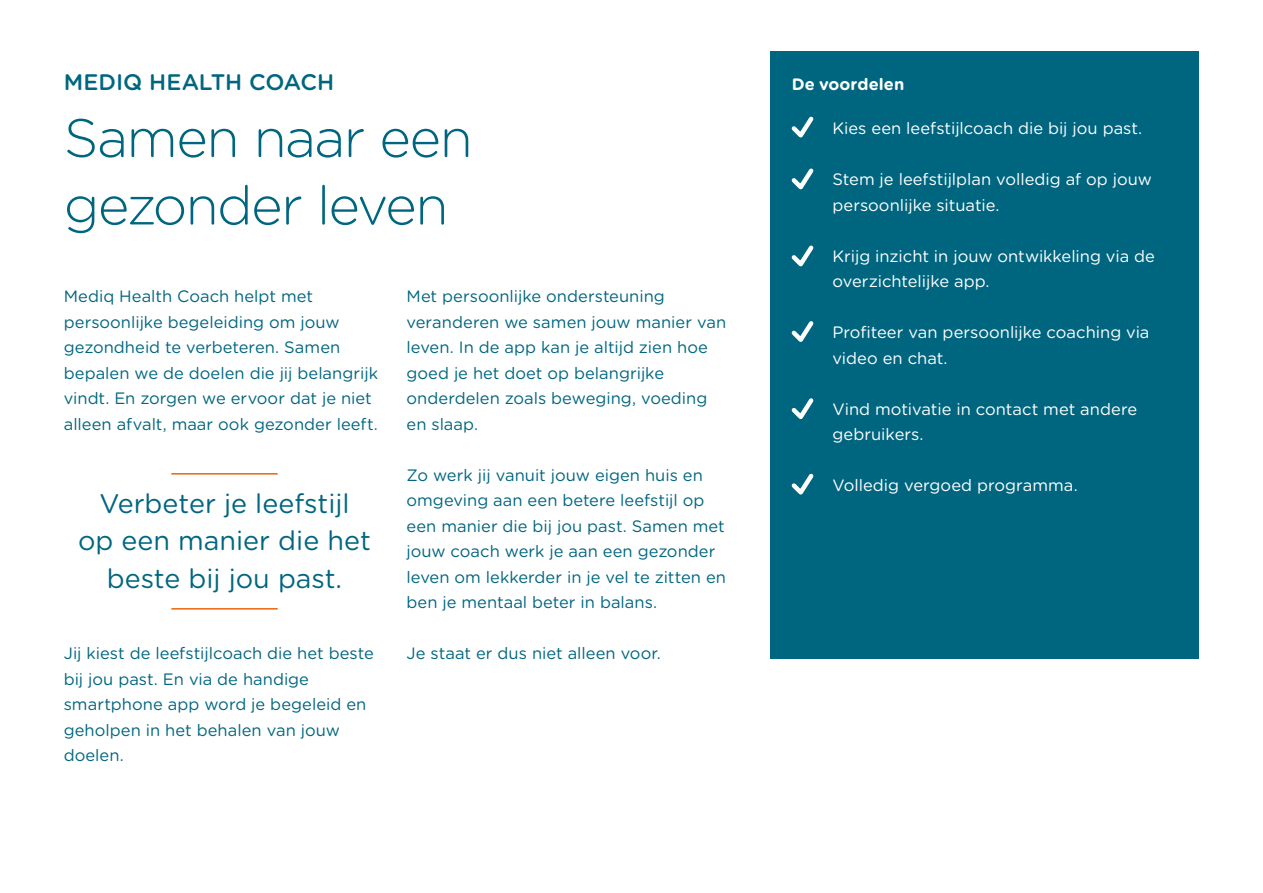
<style>
.page{position:relative;width:1263px;height:893px;background:#fff}
.page>*{position:absolute;margin:0;border:0;box-sizing:border-box;transform-origin:0 0}
.t1{font:300 54px/67.5px "Gotham Rounded";letter-spacing:-.03em;color:#006680}
.t2{font:27px/37.5px "Gotham Rounded";color:#006680;text-align:center}
.t3{font:500 22.5px "Gotham Rounded";color:#006680}
.t4{font:16.5px/25.5px "Gotham Rounded";color:#006680}
.t5{font:16.5px/25.5px "Gotham Rounded";color:#fff}
.t6{font:700 16.5px "Gotham Rounded";letter-spacing:.005em;color:#fff}
</style>
<div class="page">
<div style="left:770px;top:51px;width:429px;height:608px;background:#006680"></div>
<svg style="left:791px;top:473px;width:23px;height:22px"></svg>
<svg style="left:791px;top:321px;width:23px;height:21px"></svg>
<svg style="left:791px;top:168px;width:23px;height:22px"></svg>
<svg style="left:791px;top:245px;width:23px;height:22px"></svg>
<svg style="left:791px;top:116px;width:23px;height:22px"></svg>
<hr style="left:171px;top:473px;width:107px;height:2px;background:#ec6408">
<hr style="left:171px;top:608px;width:107px;height:2px;background:#ec6408">
<svg style="left:791px;top:398px;width:23px;height:22px"></svg>
<h3 class="t3" style="left:64px;top:66px;width:272px">MEDIQ HEALTH COACH</h3>
<h1 class="t1" style="left:64px;top:102px;width:410px">Samen naar een gezonder leven</h1>
<p class="t4" style="left:64px;top:283px;width:316px">Mediq Health Coach helpt met persoonlijke begeleiding om jouw gezondheid te verbeteren. Samen bepalen we de doelen die jij belangrijk vindt. En zorgen we ervoor dat je niet alleen afvalt, maar ook gezonder leeft.</p>
<h2 class="t2" style="left:78px;top:483px;width:294px">Verbeter je leefstijl<br>op een manier die het beste bij jou past.</h2>
<p class="t4" style="left:64px;top:640px;width:312px">Jij kiest de leefstijlcoach die het beste bij jou past. En via de handige smartphone app word je begeleid en geholpen in het behalen van jouw doelen.</p>
<p class="t4" style="left:406px;top:283px;width:321px">Met persoonlijke ondersteuning veranderen we samen jouw manier van leven. In de app kan je altijd zien hoe goed je het doet op belangrijke onderdelen zoals beweging, voeding en slaap.</p>
<p class="t4" style="left:406px;top:461px;width:321px">Zo werk jij vanuit jouw eigen huis en omgeving aan een betere leefstijl op een manier die bij jou past. Samen met jouw coach werk je aan een gezonder leven om lekkerder in je vel te zitten en ben je mentaal beter in balans.</p>
<p class="t4" style="left:406px;top:640px;width:256px">Je staat er dus niet alleen voor.</p>
<p class="t6" style="left:792px;top:72px;width:114px">De voordelen</p>
<p class="t5" style="left:832px;top:115px;width:311px">Kies een leefstijlcoach die bij jou past.</p>
<p class="t5" style="left:832px;top:166px;width:321px">Stem je leefstijlplan volledig af op jouw persoonlijke situatie.</p>
<p class="t5" style="left:832px;top:243px;width:324px">Krijg inzicht in jouw ontwikkeling via de overzichtelijke app.</p>
<p class="t5" style="left:832px;top:319px;width:318px">Profiteer van persoonlijke coaching via video en chat.</p>
<p class="t5" style="left:832px;top:396px;width:306px">Vind motivatie in contact met andere gebruikers.</p>
<p class="t5" style="left:832px;top:472px;width:247px">Volledig vergoed programma.</p>
</div>
